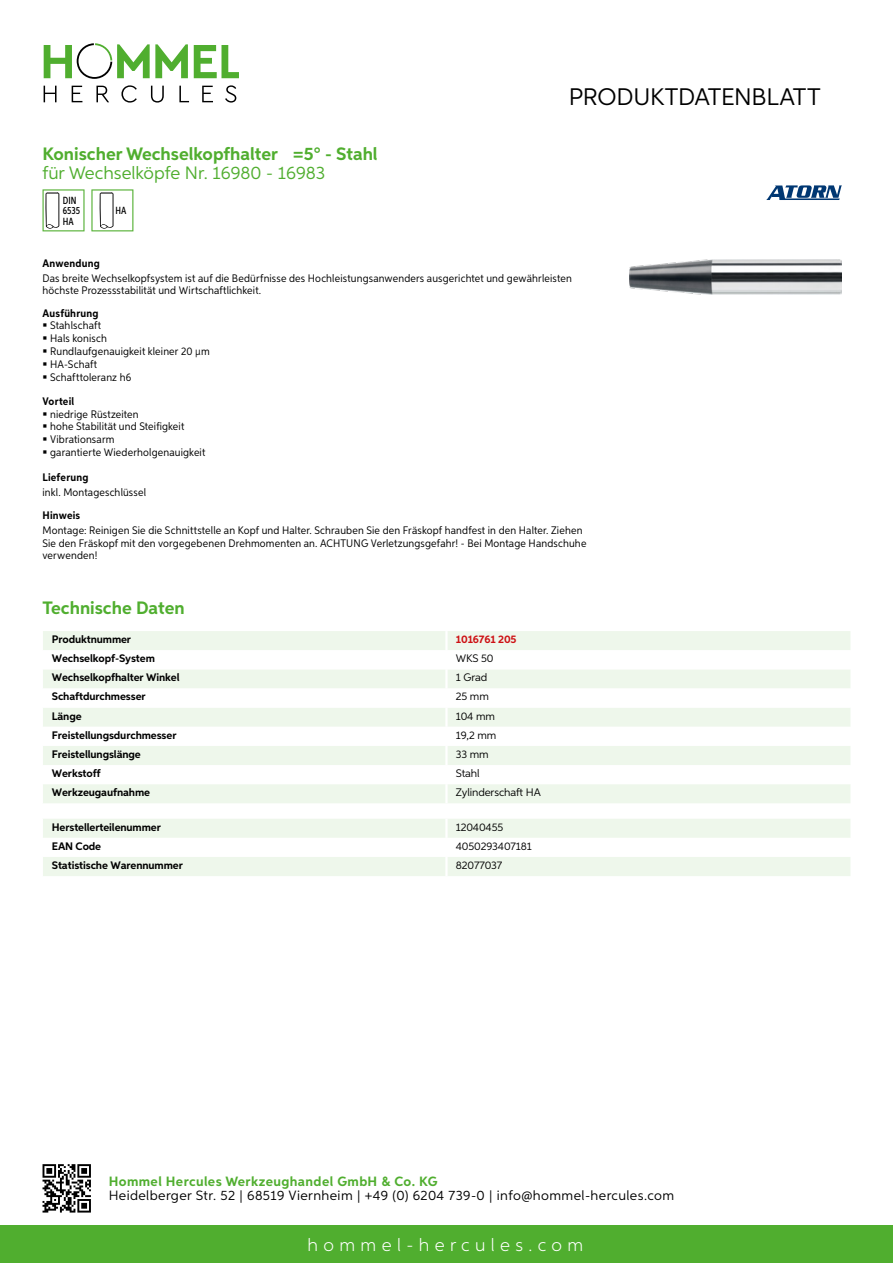
<style>
.page{position:relative;width:893px;height:1263px;background:#fff}
.page>*{position:absolute;margin:0;border:0;box-sizing:border-box;transform-origin:0 0}
.t1{font:24px "Aspira";letter-spacing:-.01em;color:#000}
.t2{font:700 18px "Aspira";color:#50ae2f}
.t3{font:18px "Aspira";color:#50ae2f}
.t4{font:300 18px "Aspira";letter-spacing:.3em;color:#fff}
.t5{font:13.5px "Aspira";letter-spacing:.03em;color:#000}
.t6{font:700 13.5px "Aspira";letter-spacing:.03em;color:#50ae2f}
.t7{font:10.95px/12.8px "Aspira Nar";letter-spacing:.015em;color:#000}
.t8{font:700 10.95px "Aspira";letter-spacing:-.01em;color:#000}
.t9{font:10.95px "Aspira";letter-spacing:-.01em;color:#000}
.t10{font:700 10.95px "Aspira Nar";letter-spacing:.02em;color:#000}
.t11{font:700 10.95px "Aspira";letter-spacing:-.01em;color:#cd1013}
.t12{font:500 10.35px/10.4px "Aspira XX Nar";color:#000}
</style>
<div class="page">
<div style="left:0;top:1226px;width:893px;height:37px;background:#50ae2f"></div>
<svg style="left:43px;top:1164px;width:48px;height:48px"></svg>
<svg style="left:194px;top:45px;width:45px;height:33px"></svg>
<svg style="left:44px;top:43px;width:144px;height:36px"></svg>
<svg style="left:44px;top:86px;width:13px;height:16px"></svg>
<svg style="left:72px;top:86px;width:10px;height:16px"></svg>
<svg style="left:96px;top:86px;width:13px;height:16px"></svg>
<svg style="left:121px;top:85px;width:16px;height:18px"></svg>
<svg style="left:151px;top:86px;width:13px;height:17px"></svg>
<svg style="left:179px;top:86px;width:10px;height:16px"></svg>
<svg style="left:202px;top:86px;width:11px;height:16px"></svg>
<svg style="left:225px;top:85px;width:11px;height:18px"></svg>
<div style="left:43px;top:631px;width:807px;height:172px;background:#eef7eb"></div>
<svg style="left:43px;top:650px;width:807px;height:134px"></svg>
<hr style="left:445px;top:631px;width:3px;height:19px;background:#fff">
<hr style="left:445px;top:650px;width:3px;height:19px;background:#fff">
<hr style="left:445px;top:669px;width:3px;height:19px;background:#fff">
<hr style="left:445px;top:688px;width:3px;height:20px;background:#fff">
<hr style="left:445px;top:708px;width:3px;height:19px;background:#fff">
<hr style="left:445px;top:727px;width:3px;height:19px;background:#fff">
<hr style="left:445px;top:746px;width:3px;height:19px;background:#fff">
<hr style="left:445px;top:765px;width:3px;height:19px;background:#fff">
<hr style="left:445px;top:784px;width:3px;height:19px;background:#fff">
<svg style="left:43px;top:819px;width:807px;height:57px"></svg>
<hr style="left:445px;top:857px;width:3px;height:19px;background:#fff">
<svg style="left:43px;top:189px;width:42px;height:42px"></svg>
<svg style="left:91px;top:189px;width:42px;height:42px"></svg>
<img style="left:629px;top:259px;width:213px;height:35px">
<svg style="left:766px;top:185px;width:76px;height:15px"></svg>
<h2 class="t2" style="left:43px;top:142px;width:337px">Konischer Wechselkopfhalter α=5° - Stahl</h2>
<h2 class="t3" style="left:43px;top:162px;width:284px">für Wechselköpfe N r. 16980 - 16983</h2>
<p class="t12" style="left:63px;top:195px;width:19px">DIN<br>6535<br>HA</p>
<p class="t12" style="left:116px;top:205px;width:12px">HA</p>
<h1 class="t1" style="left:569px;top:82px;width:253px">Produktdatenblatt</h1>
<p class="t10" style="left:43px;top:257px;width:59px">Anwendung</p>
<p class="t7" style="left:43px;top:273px;width:531px;line-height:12px">Das breite Wechselkopfsystem ist auf die Bedürfnisse des Hochleistungsanwenders ausgerichtet und gewährleisten höchste Prozessstabilität und Wirtschaftlichkeit.</p>
<p class="t10" style="left:43px;top:306px;width:58px">Ausführung</p>
<p class="t7" style="left:50px;top:319px;width:161px">Stahlschaft<br>Hals konisch<br>Rundlaufgenauigkeit kleiner 20 µm<br>HA-Schaft<br>Schafttoleranz h6</p>
<p class="t10" style="left:43px;top:394px;width:33px">Vorteil</p>
<p class="t7" style="left:50px;top:407px;width:157px">niedrige Rüstzeiten<br>hohe Stabilität und Steifigkeit<br>Vibrationsarm<br>garantierte Wiederholgenauigkeit</p>
<p class="t10" style="left:43px;top:471px;width:47px">Lieferung</p>
<p class="t7" style="left:43px;top:486px;width:105px">inkl. Montageschlüssel</p>
<p class="t10" style="left:43px;top:509px;width:39px">Hinweis</p>
<p class="t7" style="left:43px;top:525px;width:545px;line-height:12px">Montage: Reinigen Sie die Schnittstelle an Kopf und Halter. Schrauben Sie den Fräskopf handfest in den Halter. Ziehen<br>Sie den Fräskopf mit den vorgegebenen Drehmomenten an. ACHTUNG Verletzungsgefahr! - Bei Montage Handschuhe verwenden!</p>
<h2 class="t2" style="left:43px;top:597px;width:144px">Technische Daten</h2>
<p class="t8" style="left:52px;top:632px;width:81px">Produktnummer</p>
<p class="t11" style="left:456px;top:632px;width:62px">1016761 205</p>
<p class="t8" style="left:52px;top:652px;width:105px">Wechselkopf-System</p>
<p class="t9" style="left:456px;top:652px;width:39px">WKS 50</p>
<p class="t8" style="left:52px;top:671px;width:138px">Wechselkopfhalter Winkel α</p>
<p class="t9" style="left:456px;top:671px;width:33px">1 Grad</p>
<p class="t8" style="left:52px;top:690px;width:95px">Schaftdurchmesser</p>
<p class="t9" style="left:456px;top:690px;width:35px">25 mm</p>
<p class="t8" style="left:52px;top:709px;width:31px">Länge</p>
<p class="t9" style="left:456px;top:709px;width:41px">104 mm</p>
<p class="t8" style="left:52px;top:728px;width:126px">Freistellungsdurchmesser</p>
<p class="t9" style="left:456px;top:728px;width:42px">19,2 mm</p>
<p class="t8" style="left:52px;top:747px;width:90px">Freistellungslänge</p>
<p class="t9" style="left:456px;top:747px;width:34px">33 mm</p>
<p class="t8" style="left:52px;top:766px;width:50px">Werkstoff</p>
<p class="t9" style="left:456px;top:766px;width:25px">Stahl</p>
<p class="t8" style="left:52px;top:785px;width:100px">Werkzeugaufnahme</p>
<p class="t9" style="left:456px;top:786px;width:86px">Zylinderschaft HA</p>
<p class="t8" style="left:52px;top:820px;width:111px">Herstellerteilenummer</p>
<p class="t9" style="left:456px;top:820px;width:49px">12040455</p>
<p class="t8" style="left:52px;top:839px;width:51px">EAN Code</p>
<p class="t9" style="left:456px;top:839px;width:77px">4050293407181</p>
<p class="t8" style="left:52px;top:858px;width:132px">Statistische Warennummer</p>
<p class="t9" style="left:456px;top:858px;width:48px">82077037</p>
<p class="t6" style="left:109px;top:1172px;width:330px">Hommel Hercules Werkzeughandel GmbH &amp; Co. KG</p>
<p class="t5" style="left:109px;top:1187px;width:567px">Heidelberger Str. 52 | 68519 Viernheim | +49 (0) 6204 739-0 | info@hommel-hercules.com</p>
<h2 class="t4" style="left:307px;top:1234px;width:277px">hommel-hercules.com</h2>
</div>
